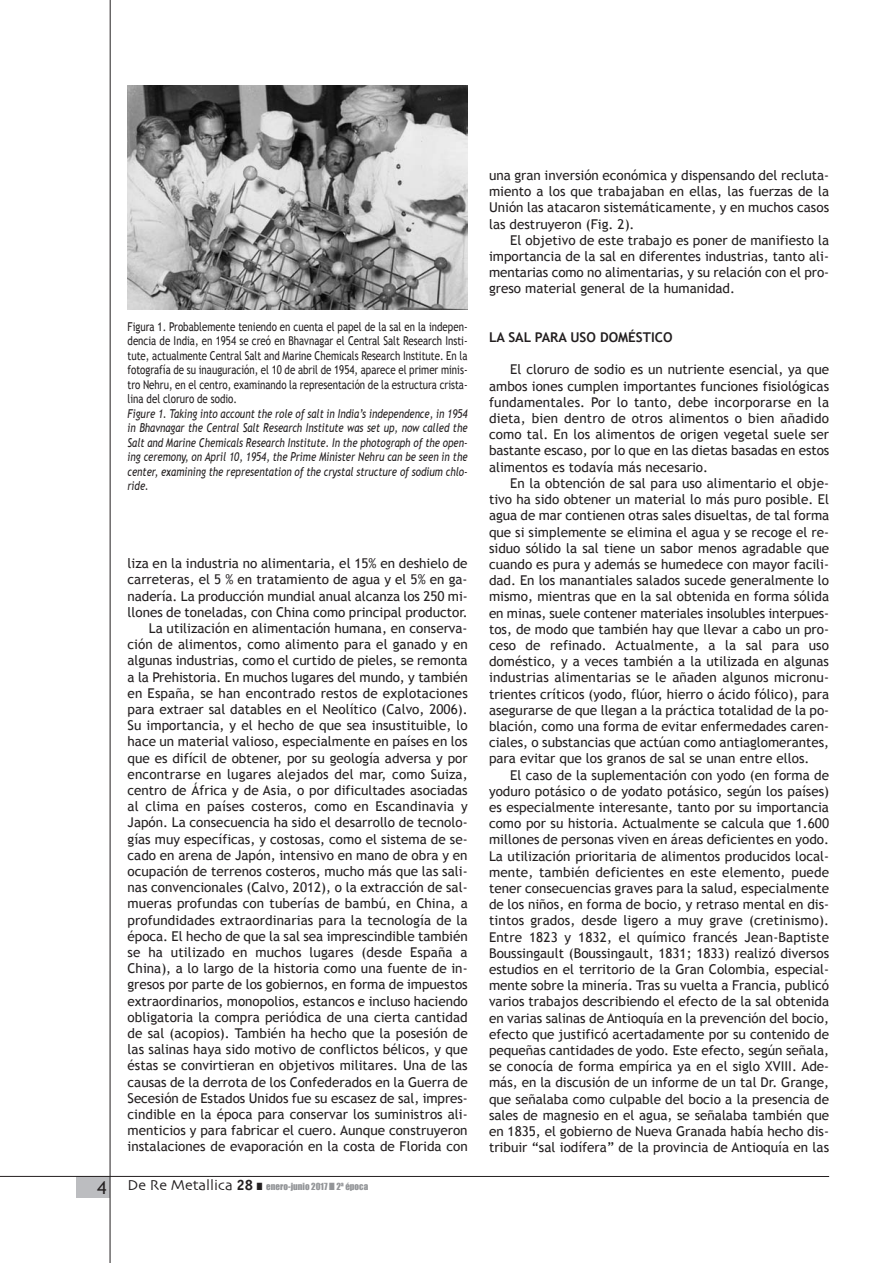
<style>
.page{position:relative;width:893px;height:1263px;background:#fff}
.page>*{position:absolute;margin:0;border:0;box-sizing:border-box;transform-origin:0 0}
.t1{font:13.5px/16.2px "Trebuchet MS";color:#231f20;text-align:justify}
.t2{font:700 13.5px "Trebuchet MS";color:#231f20}
.t3{font:12.15px/14.5px "Trebuchet MS";color:#231f20;text-align:justify;scale:.8 1}
.t4{font:italic 12.15px/14.5px "Trebuchet MS";color:#231f20;text-align:justify;scale:.8 1}
.t5{font:9px "Impact";color:#939598}
.s1{font-family:"Trebuchet MS";font-size:18px;color:#231f20}
.s2{font-family:"Skia";font-size:15px;color:#231f20}
.s3{font-family:"Officina Sans Std";font-weight:700;font-size:15px;color:#231f20}
.s4{color:#231f20}
</style>
<div class="page">
<div style="left:76px;top:1176px;width:34px;height:22px;background:#bcbdc0"></div>
<hr style="left:110px;top:0;width:1px;height:1263px;background:#231f20">
<hr style="left:0;top:1176px;width:829px;height:1px;background:#231f20">
<img style="left:128px;top:85px;width:340px;height:225px">
<p class="t3" style="left:128px;top:319px;width:427px">Figura 1. Probablemente teniendo en cuenta el papel de la sal en la indepen&shy;dencia de India, en 1954 se creó en Bhavnagar el Central Salt Research Insti&shy;tute, actualmente Central Salt and Marine Chemicals Research Institute. En la fotografía de su inauguración, el 10 de abril de 1954, aparece el primer minis&shy;tro Nehru, en el centro, examinando la representación de la estructura crista&shy;lina del cloruro de sodio.</p>
<p class="t4" style="left:128px;top:406px;width:427px">Figure 1. Taking into account the role of salt in India’s independence, in 1954 in Bhavnagar the Central Salt Research Institute was set up, now called the Salt and Marine Chemicals Research Institute. In the photograph of the open&shy;ing ceremony, on April 10, 1954, the Prime Minister Nehru can be seen in the center, examining the representation of the crystal structure of sodium chlo&shy;ride.</p>
<p class="t1" style="left:128px;top:555px;width:342px;text-align:right">liza en la industria no alimentaria, el 15% en deshielo de carreteras, el 5 % en tratamiento de agua y el 5% en ga&shy;nadería. La producción mundial anual alcanza los 250 mi&shy;llones de toneladas, con China como principal productor.<br>La utilización en alimentación humana, en conserva&shy;ción de alimentos, como alimento para el ganado y en algunas industrias, como el curtido de pieles, se remonta a la Prehistoria. En muchos lugares del mundo, y también en España, se han encontrado restos de explotaciones para extraer sal datables en el Neolítico (Calvo, 2006).<br>Su importancia, y el hecho de que sea insustituible, lo hace un material valioso, especialmente en países en los que es difícil de obtener, por su geología adversa y por encontrarse en lugares alejados del mar, como Suiza, centro de África y de Asia, o por dificultades asociadas al clima en países costeros, como en Escandinavia y Japón. La consecuencia ha sido el desarrollo de tecnolo&shy;gías muy específicas, y costosas, como el sistema de se&shy;cado en arena de Japón, intensivo en mano de obra y en ocupación de terrenos costeros, mucho más que las sali&shy;nas convencionales (Calvo, 2012), o la extracción de sal&shy;mueras profundas con tuberías de bambú, en China, a profundidades extraordinarias para la tecnología de la época. El hecho de que la sal sea imprescindible también se ha utilizado en muchos lugares (desde España a China), a lo largo de la historia como una fuente de in&shy;gresos por parte de los gobiernos, en forma de impuestos extraordinarios, monopolios, estancos e incluso haciendo obligatoria la compra periódica de una cierta cantidad de sal (acopios). También ha hecho que la posesión de las salinas haya sido motivo de conflictos bélicos, y que éstas se convirtieran en objetivos militares. Una de las causas de la derrota de los Confederados en la Guerra de Secesión de Estados Unidos fue su escasez de sal, impres&shy;cindible en la época para conservar los suministros ali&shy;menticios y para fabricar el cuero. Aunque construyeron instalaciones de evaporación en la costa de Florida con</p>
<p class="t5" style="left:97px;top:1181px;width:272px"><span class="s1">4</span> <span class="s2">De Re Metallica</span> <span class="s3">28</span> <span class="s4">■</span> ENERO-JUNIO 2017 ■ 2ª ÉPOCA</p>
<p class="t1" style="left:489px;top:167px;width:342px">una gran inversión económica y dispensando del recluta&shy;miento a los que trabajaban en ellas, las fuerzas de la Unión las atacaron sistemáticamente, y en muchos casos las destruyeron (Fig. 2).</p>
<p class="t1" style="left:489px;top:232px;width:342px;text-indent:21px">El objetivo de este trabajo es poner de manifiesto la importancia de la sal en diferentes industrias, tanto ali&shy;mentarias como no alimentarias, y su relación con el pro&shy;greso material general de la humanidad.</p>
<p class="t2" style="left:489px;top:329px;width:185px">LA SAL PARA USO DOMÉSTICO</p>
<p class="t1" style="left:489px;top:362px;width:342px;text-indent:21px">El cloruro de sodio es un nutriente esencial, ya que ambos iones cumplen importantes funciones fisiológicas fundamentales. Por lo tanto, debe incorporarse en la dieta, bien dentro de otros alimentos o bien añadido como tal. En los alimentos de origen vegetal suele ser bastante escaso, por lo que en las dietas basadas en estos alimentos es todavía más necesario.</p>
<p class="t1" style="left:489px;top:475px;width:342px;text-indent:21px">En la obtención de sal para uso alimentario el obje&shy;tivo ha sido obtener un material lo más puro posible. El agua de mar contienen otras sales disueltas, de tal forma que si simplemente se elimina el agua y se recoge el re&shy;siduo sólido la sal tiene un sabor menos agradable que cuando es pura y además se humedece con mayor facili&shy;dad. En los manantiales salados sucede generalmente lo mismo, mientras que en la sal obtenida en forma sólida en minas, suele contener materiales insolubles interpues&shy;tos, de modo que también hay que llevar a cabo un pro&shy;ceso de refinado. Actualmente, a la sal para uso doméstico, y a veces también a la utilizada en algunas industrias alimentarias se le añaden algunos micronu&shy;trientes críticos (yodo, flúor, hierro o ácido fólico), para asegurarse de que llegan a la práctica totalidad de la po&shy;blación, como una forma de evitar enfermedades caren&shy;ciales, o substancias que actúan como antiaglomerantes, para evitar que los granos de sal se unan entre ellos.</p>
<p class="t1" style="left:489px;top:767px;width:342px;text-indent:21px">El caso de la suplementación con yodo (en forma de yoduro potásico o de yodato potásico, según los países) es especialmente interesante, tanto por su importancia como por su historia. Actualmente se calcula que 1.600 millones de personas viven en áreas deficientes en yodo.<br>La utilización prioritaria de alimentos producidos local&shy;mente, también deficientes en este elemento, puede tener consecuencias graves para la salud, especialmente de los niños, en forma de bocio, y retraso mental en dis&shy;tintos grados, desde ligero a muy grave (cretinismo).<br>Entre 1823 y 1832, el químico francés Jean-Baptiste Boussingault (Boussingault, 1831; 1833) realizó diversos estudios en el territorio de la Gran Colombia, especial&shy;mente sobre la minería. Tras su vuelta a Francia, publicó varios trabajos describiendo el efecto de la sal obtenida en varias salinas de Antioquía en la prevención del bocio, efecto que justificó acertadamente por su contenido de pequeñas cantidades de yodo. Este efecto, según señala, se conocía de forma empírica ya en el siglo XVIII. Ade&shy;más, en la discusión de un informe de un tal Dr. Grange, que señalaba como culpable del bocio a la presencia de sales de magnesio en el agua, se señalaba también que en 1835, el gobierno de Nueva Granada había hecho dis&shy;tribuir “sal iodífera” de la provincia de Antioquía en las</p>
</div>
